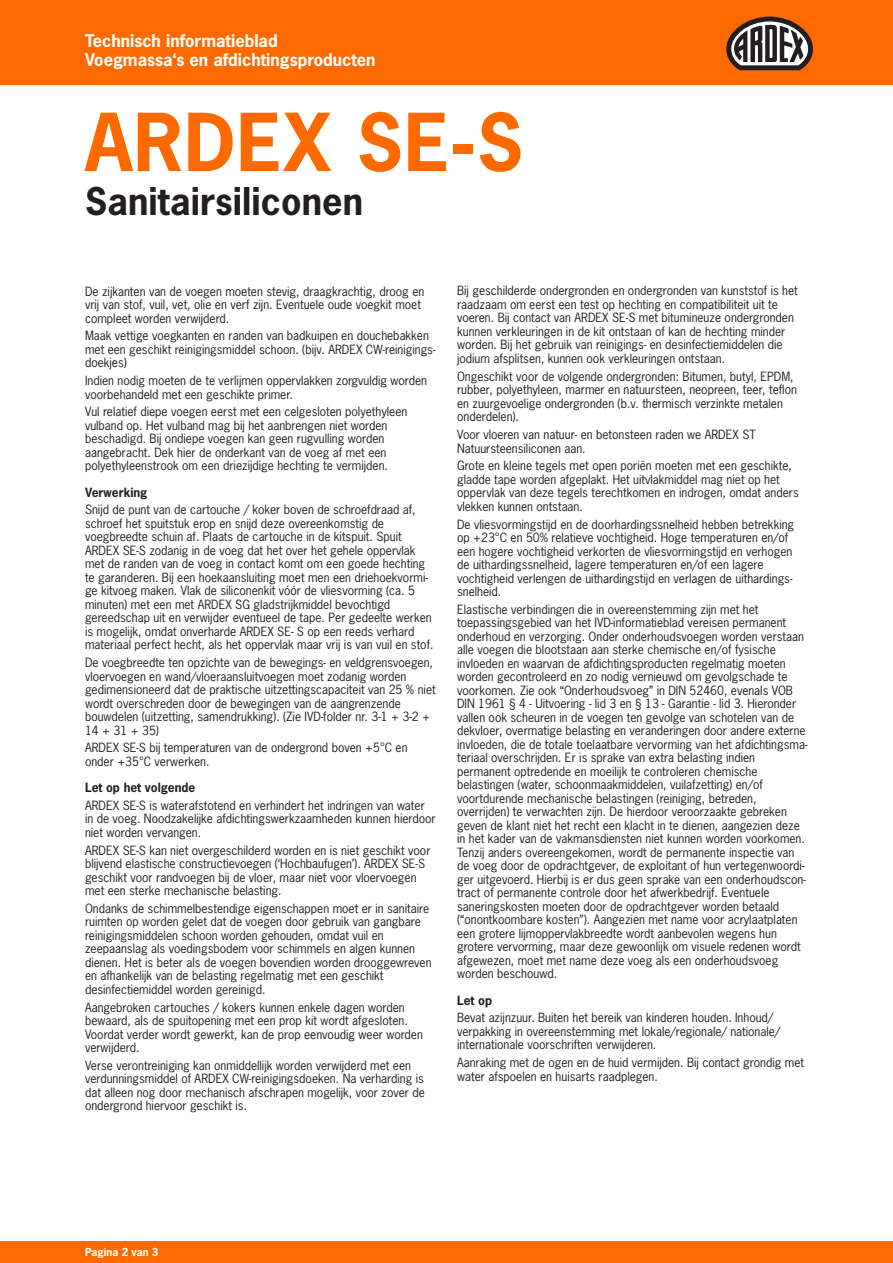
<style>
.page{position:relative;width:893px;height:1263px;background:#fff}
.page>*{position:absolute;margin:0;border:0;box-sizing:border-box;transform-origin:0 0}
.t1{font:700 75px "News Gothic Std";letter-spacing:.015em;color:#ff6a00}
.t2{font:700 36px "News Gothic Std";letter-spacing:.005em;color:#231f20}
.t3{font:700 16.5px/19.5px "News Gothic Std";color:#fff}
.t4{font:12px/13.5px "News Gothic Std";color:#231f20}
.t5{font:700 12px "News Gothic Std";color:#231f20}
.t6{font:700 10.5px "News Gothic Std";color:#fff}
</style>
<div class="page">
<div style="left:0;top:0;width:893px;height:85px;background:#ff6a00"></div>
<div style="left:0;top:1242px;width:893px;height:21px;background:#ff6a00"></div>
<svg style="left:726px;top:17px;width:87px;height:53px"></svg>
<h3 class="t3" style="left:85px;top:31px;width:292px">Technisch informatieblad<br>Voegmassa‘s en afdichtingsproducten</h3>
<h1 class="t1" style="left:85px;top:93px;width:440px">ARDEX SE-S</h1>
<h2 class="t2" style="left:85px;top:178px;width:280px">Sanitairsiliconen</h2>
<p class="t4" style="left:85px;top:284px;width:341px">De zijkanten van de voegen moeten stevig, draagkrachtig, droog en vrij van stof, vuil, vet, olie en verf zijn. Eventuele oude voegkit moet compleet worden verwijderd.</p>
<p class="t4" style="left:85px;top:329px;width:352px">Maak vettige voegkanten en randen van badkuipen en douchebakken met een geschikt reinigingsmiddel schoon. (bijv. ARDEX CW-reinigings&shy;doekjes)</p>
<p class="t4" style="left:85px;top:374px;width:344px">Indien nodig moeten de te verlijmen oppervlakken zorgvuldig worden voorbehandeld met een geschikte primer.</p>
<p class="t4" style="left:85px;top:405px;width:324px">Vul relatief diepe voegen eerst met een celgesloten polyethyleen vulband op. Het vulband mag bij het aanbrengen niet worden beschadigd. Bij ondiepe voegen kan geen rugvulling worden aangebracht. Dek hier de onderkant van de voeg af met een polyethyleenstrook om een driezijdige hechting te vermijden.</p>
<p class="t5" style="left:85px;top:484px;width:64px">Verwerking</p>
<p class="t4" style="left:85px;top:503px;width:350px">Snijd de punt van de cartouche / koker boven de schroefdraad af, schroef het spuitstuk erop en snijd deze overeenkomstig de voegbreedte schuin af. Plaats de cartouche in de kitspuit. Spuit ARDEX SE-S zodanig in de voeg dat het over het gehele oppervlak met de randen van de voeg in contact komt om een goede hechting te garanderen. Bij een hoekaansluiting moet men een driehoekvormi&shy;ge kitvoeg maken. Vlak de siliconenkit vóór de vliesvorming (ca. 5 minuten) met een met ARDEX SG gladstrijkmiddel bevochtigd gereedschap uit en verwijder eventueel de tape. Per gedeelte werken is mogelijk, omdat onverharde ARDEX SE- S op een reeds verhard materiaal perfect hecht, als het oppervlak maar vrij is van vuil en stof.</p>
<p class="t4" style="left:85px;top:656px;width:352px">De voegbreedte ten opzichte van de bewegings- en veldgrensvoegen, vloervoegen en wand/vloeraansluitvoegen moet zodanig worden gedimensioneerd dat de praktische uitzettingscapaciteit van 25 % niet wordt overschreden door de bewegingen van de aangrenzende bouwdelen (uitzetting, samendrukking). (Zie IVD-folder nr. 3-1 + 3-2 + 14 + 31 + 35)</p>
<p class="t4" style="left:85px;top:741px;width:324px">ARDEX SE-S bij temperaturen van de ondergrond boven +5°C en onder +35°C verwerken.</p>
<p class="t5" style="left:85px;top:780px;width:112px">Let op het volgende</p>
<p class="t4" style="left:85px;top:798px;width:352px">ARDEX SE-S is waterafstotend en verhindert het indringen van water in de voeg. Noodzakelijke afdichtingswerkzaamheden kunnen hierdoor niet worden vervangen.</p>
<p class="t4" style="left:85px;top:843px;width:347px">ARDEX SE-S kan niet overgeschilderd worden en is niet geschikt voor blijvend elastische constructievoegen (‘Hochbaufugen’). ARDEX SE-S geschikt voor randvoegen bij de vloer, maar niet voor vloervoegen met een sterke mechanische belasting.</p>
<p class="t4" style="left:85px;top:901px;width:348px">Ondanks de schimmelbestendige eigenschappen moet er in sanitaire ruimten op worden gelet dat de voegen door gebruik van gangbare reinigingsmiddelen schoon worden gehouden, omdat vuil en zeepaanslag als voedingsbodem voor schimmels en algen kunnen dienen. Het is beter als de voegen bovendien worden drooggewreven en afhankelijk van de belasting regelmatig met een geschikt desinfectiemiddel worden gereinigd.</p>
<p class="t4" style="left:85px;top:1000px;width:339px">Aangebroken cartouches / kokers kunnen enkele dagen worden bewaard, als de spuitopening met een prop kit wordt afgesloten.<br>Voordat verder wordt gewerkt, kan de prop eenvoudig weer worden verwijderd.</p>
<p class="t4" style="left:85px;top:1058px;width:341px">Verse verontreiniging kan onmiddellijk worden verwijderd met een verdunningsmiddel of ARDEX CW-reinigingsdoeken. Na verharding is dat alleen nog door mechanisch afschrapen mogelijk, voor zover de ondergrond hiervoor geschikt is.</p>
<p class="t4" style="left:457px;top:284px;width:342px">Bij geschilderde ondergronden en ondergronden van kunststof is het raadzaam om eerst een test op hechting en compatibiliteit uit te voeren. Bij contact van ARDEX SE-S met bitumineuze ondergronden kunnen verkleuringen in de kit ontstaan of kan de hechting minder worden. Bij het gebruik van reinigings- en desinfectiemiddelen die jodium afsplitsen, kunnen ook verkleuringen ontstaan.</p>
<p class="t4" style="left:457px;top:369px;width:341px">Ongeschikt voor de volgende ondergronden: Bitumen, butyl, EPDM, rubber, polyethyleen, marmer en natuursteen, neopreen, teer, teflon en zuurgevoelige ondergronden (b.v. thermisch verzinkte metalen onderdelen).</p>
<p class="t4" style="left:457px;top:428px;width:300px">Voor vloeren van natuur- en betonsteen raden we ARDEX ST<br>Natuursteensiliconen aan.</p>
<p class="t4" style="left:457px;top:459px;width:343px">Grote en kleine tegels met open poriën moeten met een geschikte, gladde tape worden afgeplakt. Het uitvlakmiddel mag niet op het oppervlak van deze tegels terechtkomen en indrogen, omdat anders vlekken kunnen ontstaan.</p>
<p class="t4" style="left:457px;top:517px;width:339px">De vliesvormingstijd en de doorhardingssnelheid hebben betrekking op +23°C en 50% relatieve vochtigheid. Hoge temperaturen en/of een hogere vochtigheid verkorten de vliesvormingstijd en verhogen de uithardingssnelheid, lagere temperaturen en/of een lagere vochtigheid verlengen de uithardingstijd en verlagen de uithardings&shy;snelheid.</p>
<p class="t4" style="left:457px;top:602px;width:352px">Elastische verbindingen die in overeenstemming zijn met het toepassingsgebied van het IVD-informatieblad vereisen permanent onderhoud en verzorging. Onder onderhoudsvoegen worden verstaan alle voegen die blootstaan aan sterke chemische en/of fysische invloeden en waarvan de afdichtingsproducten regelmatig moeten worden gecontroleerd en zo nodig vernieuwd om gevolgschade te voorkomen. Zie ook “Onderhoudsvoeg” in DIN 52460, evenals VOB DIN 1961 § 4 - Uitvoering - lid 3 en § 13 - Garantie - lid 3. Hieronder vallen ook scheuren in de voegen ten gevolge van schotelen van de dekvloer, overmatige belasting en veranderingen door andere externe invloeden, die de totale toelaatbare vervorming van het afdichtingsma&shy;teriaal overschrijden. Er is sprake van extra belasting indien permanent optredende en moeilijk te controleren chemische belastingen (water, schoonmaakmiddelen, vuilafzetting) en/of voortdurende mechanische belastingen (reiniging, betreden, overrijden) te verwachten zijn. De hierdoor veroorzaakte gebreken geven de klant niet het recht een klacht in te dienen, aangezien deze in het kader van de vakmansdiensten niet kunnen worden voorkomen.<br>Tenzij anders overeengekomen, wordt de permanente inspectie van de voeg door de opdrachtgever, de exploitant of hun vertegenwoordi&shy;ger uitgevoerd. Hierbij is er dus geen sprake van een onderhoudscon&shy;tract of permanente controle door het afwerkbedrijf. Eventuele saneringskosten moeten door de opdrachtgever worden betaald (“onontkoombare kosten”). Aangezien met name voor acrylaatplaten een grotere lijmoppervlakbreedte wordt aanbevolen wegens hun grotere vervorming, maar deze gewoonlijk om visuele redenen wordt afgewezen, moet met name deze voeg als een onderhoudsvoeg worden beschouwd.</p>
<p class="t5" style="left:457px;top:992px;width:36px">Let op</p>
<p class="t4" style="left:457px;top:1011px;width:325px">Bevat azijnzuur. Buiten het bereik van kinderen houden. Inhoud/ verpakking in overeenstemming met lokale/regionale/ nationale/ internationale voorschriften verwijderen.</p>
<p class="t4" style="left:457px;top:1056px;width:348px">Aanraking met de ogen en de huid vermijden. Bij contact grondig met water afspoelen en huisarts raadplegen.</p>
<p class="t6" style="left:85px;top:1245px;width:75px">Pagina 2 van 3</p>
</div>
